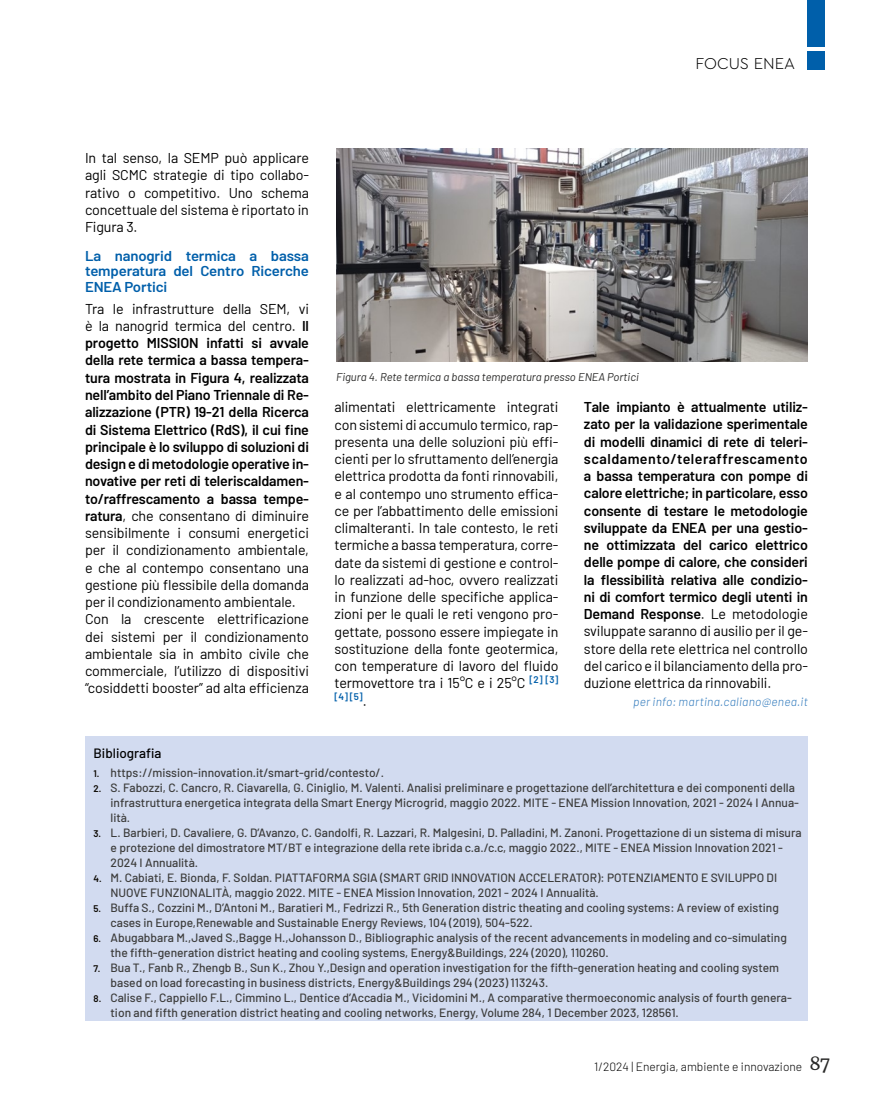
<style>
.page{position:relative;width:893px;height:1106px;background:#fff}
.page>*{position:absolute;margin:0;border:0;box-sizing:border-box;transform-origin:0 0}
.t1{font:300 16.5px "Cera Pro";color:#000}
.par_3c_normale{font:600 14.25px/17.2px "Barlow";letter-spacing:-.01em;color:#000;text-align:justify}
.par_3c_normale-2{font:14.25px/17.2px "Barlow";letter-spacing:-.01em;color:#000;text-align:justify}
.focus_titoletto{font:600 14.25px/15.8px "Barlow";letter-spacing:-.01em;color:#005faa;text-align:justify;scale:1.05 1}
.box_titolo_FOC{font:500 13.5px "Barlow";color:#000}
.box_quadra_numeri_FOC{font:500 12px/15px "Barlow";color:#3c3c3b}
.t2{font:300 12px "Barlow";color:#000}
.Focus_per_info{font:italic 300 12px "Barlow";letter-spacing:.02em;color:#2f79bc}
.figure_caption{font:italic 11.25px "Barlow";color:#282827}
.par_3c_normale-3{font:600 9.6px "Barlow";color:#005faa}
.s1{font-weight:400}
.s2{font-weight:400;font-size:14.25px;color:#000}
.s3{font-weight:600;font-size:9.6px;color:#0b0700}
.s4{font-family:"Merriweather";font-weight:400;font-size:18px;color:#282827}
</style>
<div class="page">
<div style="left:808px;top:0;width:17px;height:47px;background:#005faa"></div>
<div style="left:808px;top:51px;width:17px;height:19px;background:#005faa"></div>
<div style="left:85px;top:736px;width:723px;height:33px;background:#d2dbf0"></div>
<div style="left:85px;top:756px;width:723px;height:32px;background:#d2dbf0"></div>
<div style="left:85px;top:771px;width:723px;height:62px;background:#d2dbf0"></div>
<div style="left:85px;top:816px;width:723px;height:62px;background:#d2dbf0"></div>
<div style="left:85px;top:861px;width:723px;height:47px;background:#d2dbf0"></div>
<div style="left:85px;top:891px;width:723px;height:47px;background:#d2dbf0"></div>
<div style="left:85px;top:921px;width:723px;height:47px;background:#d2dbf0"></div>
<div style="left:85px;top:951px;width:723px;height:47px;background:#d2dbf0"></div>
<div style="left:85px;top:981px;width:723px;height:39px;background:#d2dbf0"></div>
<img style="left:336px;top:149px;width:472px;height:213px">
<h1 class="t1" style="left:696px;top:53px;width:101px">FOCUS ENEA</h1>
<p class="par_3c_normale-2" style="left:85px;top:148px;width:225px">In tal senso, la SEMP può applicare agli SCMC strategie di tipo collabo&shy;rativo o competitivo. Uno schema concettuale del sistema è riportato in Figura 3.</p>
<h2 class="focus_titoletto" style="left:85px;top:246px;width:215px">La nanogrid termica a bassa temperatura del Centro Ricerche ENEA Portici</h2>
<p class="par_3c_normale" style="left:85px;top:299px;width:225px"><span class="s1">Tra le infrastrutture della SEM, vi è la nanogrid termica del centro.</span> Il progetto MISSION infatti si avvale della rete termica a bassa tempera&shy;tura mostrata in Figura 4, realizzata nell’ambito del Piano Triennale di Re&shy;alizzazione (PTR) 19-21 della Ricerca di Sistema Elettrico (RdS), il cui fine principale è lo sviluppo di soluzioni di design e di metodologie operative in&shy;novative per reti di teleriscaldamen&shy;to/raffrescamento a bassa tempe&shy;ratura<span class="s1">, che consentano di diminuire sensibilmente i consumi energetici per il condizionamento ambientale, e che al contempo consentano una gestione più flessibile della domanda per il condizionamento ambientale.</span></p>
<p class="par_3c_normale-2" style="left:85px;top:609px;width:225px">Con la crescente elettrificazione dei sistemi per il condizionamento ambientale sia in ambito civile che commerciale, l’utilizzo di dispositivi “cosiddetti booster” ad alta efficienza</p>
<h3 class="figure_caption" style="left:336px;top:369px;width:304px">Figura 4. Rete termica a bassa temperatura presso ENEA Portici</h3>
<p class="par_3c_normale-2" style="left:334px;top:397px;width:225px">alimentati elettricamente integrati con sistemi di accumulo termico, rap&shy;presenta una delle soluzioni più effi&shy;cienti per lo sfruttamento dell’energia elettrica prodotta da fonti rinnovabili, e al contempo uno strumento effica&shy;ce per l’abbattimento delle emissioni climalteranti. In tale contesto, le reti termiche a bassa temperatura, corre&shy;date da sistemi di gestione e control&shy;lo realizzati ad-hoc, ovvero realizzati in funzione delle specifiche applica&shy;zioni per le quali le reti vengono pro&shy;gettate, possono essere impiegate in sostituzione della fonte geotermica, con temperature di lavoro del fluido termovettore tra i 15°C e i 25°C <sup>[2]</sup> <sup>[3]</sup></p>
<p class="par_3c_normale-3" style="left:334px;top:689px;width:34px">[4] [5]<span class="s2">.</span></p>
<p class="par_3c_normale" style="left:584px;top:397px;width:225px">Tale impianto è attualmente utiliz&shy;zato per la validazione sperimentale di modelli dinamici di rete di teleri&shy;scaldamento/teleraffrescamento a bassa temperatura con pompe di calore elettriche; in particolare, esso consente di testare le metodologie sviluppate da ENEA per una gestio&shy;ne ottimizzata del carico elettrico delle pompe di calore, che consideri la flessibilità relativa alle condizio&shy;ni di comfort termico degli utenti in Demand Response<span class="s1">. Le metodologie sviluppate saranno di ausilio per il ge&shy;store della rete elettrica nel controllo del carico e il bilanciamento della pro&shy;duzione elettrica da rinnovabili.</span></p>
<p class="Focus_per_info" style="left:633px;top:692px;width:176px">per info: martina.caliano@enea.it</p>
<p class="box_titolo_FOC" style="left:94px;top:743px;width:70px">Bibliografia</p>
<h1 class="box_quadra_numeri_FOC" style="left:94px;top:764px;width:292px"><span class="s3">1.</span> https://mission-innovation.it/smart-grid/contesto/.</h1>
<h1 class="box_quadra_numeri_FOC" style="left:111px;top:779px;width:690px;text-indent:-17px"><span class="s3">2.</span> S. Fabozzi, C. Cancro, R. Ciavarella, G. Ciniglio, M. Valenti. Analisi preliminare e progettazione dell’architettura e dei componenti della infrastruttura energetica integrata della Smart Energy Microgrid, maggio 2022. MITE - ENEA Mission Innovation, 2021 - 2024 I Annua&shy;lità.</h1>
<h1 class="box_quadra_numeri_FOC" style="left:111px;top:824px;width:693px;text-indent:-17px"><span class="s3">3.</span> L. Barbieri, D. Cavaliere, G. D’Avanzo, C. Gandolfi, R. Lazzari, R. Malgesini, D. Palladini, M. Zanoni. Progettazione di un sistema di misura e protezione del dimostratore MT/BT e integrazione della rete ibrida c.a./c.c, maggio 2022., MITE - ENEA Mission Innovation 2021 -<br>2024 I Annualità.</h1>
<h1 class="box_quadra_numeri_FOC" style="left:111px;top:869px;width:668px;text-indent:-17px"><span class="s3">4.</span> M. Cabiati, E. Bionda, F. Soldan. PIATTAFORMA SGIA (SMART GRID INNOVATION ACCELERATOR): POTENZIAMENTO E SVILUPPO DI<br>NUOVE FUNZIONALITÀ, maggio 2022. MITE - ENEA Mission Innovation, 2021 - 2024 I Annualità.</h1>
<h1 class="box_quadra_numeri_FOC" style="left:111px;top:899px;width:670px;text-indent:-17px"><span class="s3">5.</span> Buffa S., Cozzini M., D’Antoni M., Baratieri M., Fedrizzi R., 5th Generation distric theating and cooling systems: A review of existing cases in Europe,Renewable and Sustainable Energy Reviews, 104 (2019), 504-522.</h1>
<h1 class="box_quadra_numeri_FOC" style="left:111px;top:929px;width:678px;text-indent:-17px"><span class="s3">6.</span> Abugabbara M.,Javed S.,Bagge H.,Johansson D., Bibliographic analysis of the recent advancements in modeling and co-simulating the fifth-generation district heating and cooling systems, Energy&amp;Buildings, 224 (2020), 110260.</h1>
<h1 class="box_quadra_numeri_FOC" style="left:111px;top:959px;width:670px;text-indent:-17px"><span class="s3">7.</span> Bua T., Fanb R., Zhengb B., Sun K., Zhou Y.,Design and operation investigation for the fifth-generation heating and cooling system based on load forecasting in business districts, Energy&amp;Buildings 294 (2023) 113243.</h1>
<h1 class="box_quadra_numeri_FOC" style="left:111px;top:989px;width:683px;text-indent:-17px"><span class="s3">8.</span> Calise F., Cappiello F.L., Cimmino L., Dentice d’Accadia M., Vicidomini M., A comparative thermoeconomic analysis of fourth genera&shy;tion and fifth generation district heating and cooling networks, Energy, Volume 284, 1 December 2023, 128561.</h1>
<p class="t2" style="left:594px;top:1058px;width:238px">1/2024 | Energia, ambiente e innovazione <span class="s4">87</span></p>
</div>
